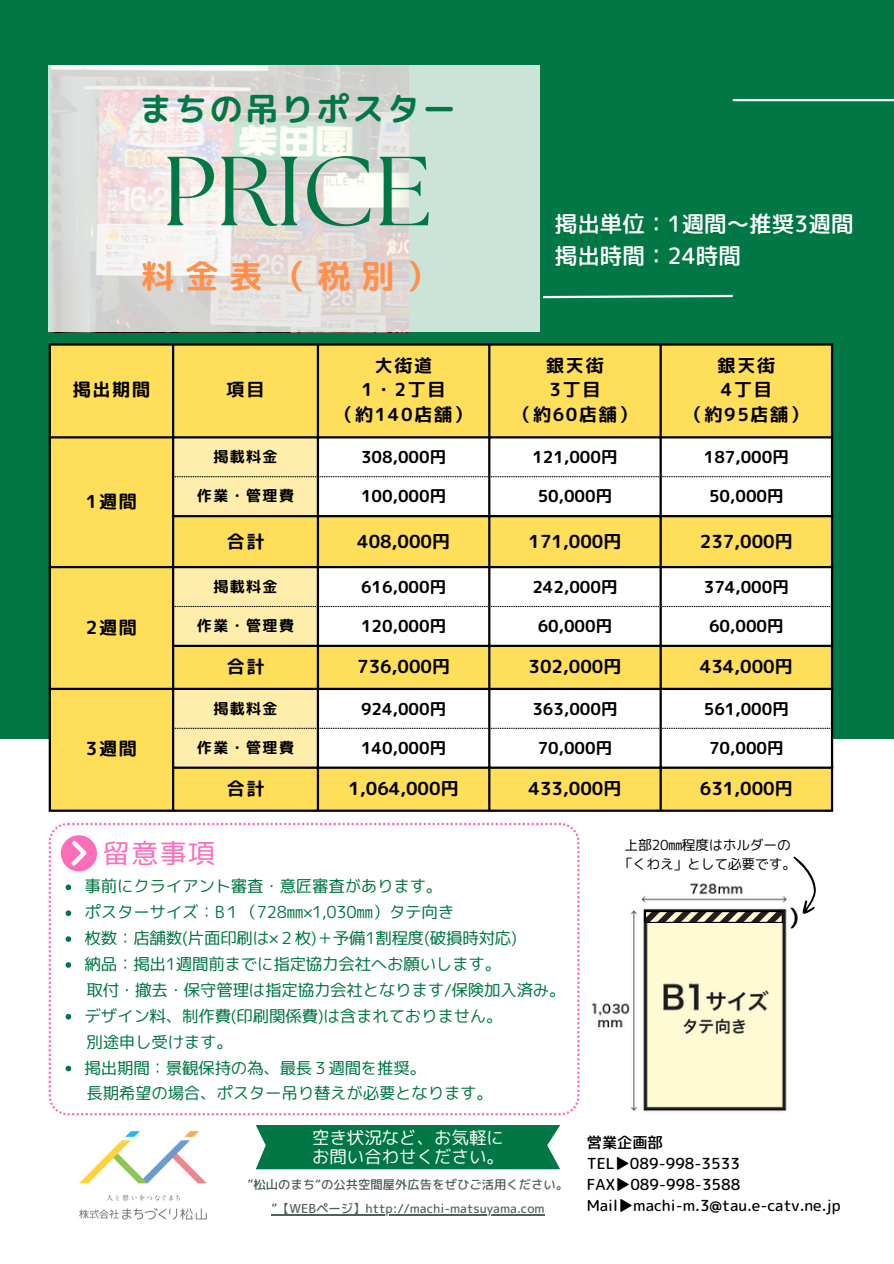
<style>
.page{position:relative;width:894px;height:1264px;background:#fff}
.page>*{position:absolute;margin:0;border:0;box-sizing:border-box;transform-origin:0 0}
.t1{font:97.8px "The Seasons";color:#074}
.t2{font:33px "rounded mplus 1 p bold";letter-spacing:.075em;color:#074}
.t3{font:33px "rounded mplus 1 p bold";color:#ff914d}
.t4{font:27px "rounded mplus 1 p regular";color:#fc6eba}
.t5{font:22.5px/31.5px "rounded mplus 1 p medium";color:#fff}
.t6{font:22.05px "rounded mplus 1 p bold";color:#000}
.t7{font:18px "rounded mplus 1 p bold";color:#000}
.t8{font:17.4px/19px "rounded mplus 1 p regular";color:#fff}
.t9{font:16.5px "rounded mplus 1 p regular";letter-spacing:-.015em;color:#074}
.t10{font:16.5px "rounded mplus 1 p bold";color:#000}
.t11{font:15.15px/21.1px "rounded mplus 1 p medium";color:#000}
.t12{font:15px "rounded mplus 1 p bold";letter-spacing:.095em;color:#000}
.t13{font:13.8px "rounded mplus 1 p regular";letter-spacing:-.015em;color:#000}
.t14{font:12.3px "rounded mplus 1 p medium";color:#535f5a}
.s1{font-family:"Noto Sans CJ Ksc"}
</style>
<div class="page">
<div style="left:0;top:0;width:893px;height:1263px;background:#074"></div>
<div style="left:0;top:739px;width:893px;height:524px;background:#fff"></div>
<svg style="left:49px;top:66px;width:490px;height:266px;background:#dde0dc"></svg>
<hr style="left:732px;top:99px;width:161px;height:2px;background:#fff">
<svg style="left:543px;top:294px;width:190px;height:5px"></svg>
<div style="left:51px;top:345px;width:779px;height:464px;background:#ffde59"></div>
<div style="left:174px;top:438px;width:143px;height:328px;background:#ffeeab"></div>
<div style="left:319px;top:438px;width:511px;height:328px;background:#fff"></div>
<svg style="left:175px;top:476px;width:141px;height:253px;background:#fce58b"></svg>
<svg style="left:319px;top:476px;width:339px;height:253px;background:#fbefbf"></svg>
<svg style="left:662px;top:476px;width:168px;height:253px;background:#fcf0bf"></svg>
<hr style="left:49px;top:345px;width:2px;height:464px;background:#000">
<hr style="left:172px;top:345px;width:2px;height:464px;background:#000">
<hr style="left:317px;top:345px;width:2px;height:464px;background:#000">
<hr style="left:488px;top:345px;width:2px;height:464px;background:#000">
<hr style="left:659px;top:345px;width:2px;height:464px;background:#000">
<hr style="left:830px;top:345px;width:2px;height:464px;background:#000">
<hr style="left:49px;top:343px;width:783px;height:2px;background:#000">
<hr style="left:49px;top:436px;width:783px;height:2px;background:#000">
<hr style="left:172px;top:515px;width:660px;height:2px;background:#000">
<hr style="left:49px;top:566px;width:783px;height:2px;background:#000">
<hr style="left:172px;top:644px;width:660px;height:3px;background:#000">
<hr style="left:49px;top:687px;width:783px;height:3px;background:#000">
<hr style="left:172px;top:766px;width:660px;height:2px;background:#000">
<hr style="left:49px;top:809px;width:783px;height:2px;background:#000">
<img style="left:591px;top:896px;width:196px;height:216px">
<svg style="left:644px;top:856px;width:172px;height:67px"></svg>
<svg style="left:49px;top:822px;width:530px;height:293px"></svg>
<svg style="left:66px;top:884px;width:5px;height:6px"></svg>
<svg style="left:66px;top:910px;width:5px;height:6px"></svg>
<svg style="left:66px;top:936px;width:5px;height:5px"></svg>
<svg style="left:66px;top:962px;width:5px;height:5px"></svg>
<svg style="left:66px;top:1013px;width:5px;height:6px"></svg>
<svg style="left:66px;top:1065px;width:5px;height:6px"></svg>
<div style="left:61px;top:835px;width:36px;height:36px;background:#fc6eba;border-radius:50%"></div>
<svg style="left:71px;top:840px;width:16px;height:26px"></svg>
<img style="left:79px;top:1130px;width:128px;height:90px">
<div style="left:256px;top:1125px;width:304px;height:43px;background:#074"></div>
<hr style="left:271px;top:1214px;width:273px;height:1px;background:#535f5a">
<p class="t2" style="left:139px;top:85px;width:318px">まちの吊りポスター</p>
<p class="t1" style="left:162px;top:147px;width:271px">PRICE</p>
<p class="t3" style="left:141px;top:253px;width:298px">料金表（税別）</p>
<h2 class="t7" style="left:73px;top:377px;width:79px">掲出期間</h2>
<h1 class="t7" style="left:226px;top:377px;width:39px">項目</h1>
<h2 class="t7" style="left:375px;top:352px;width:59px">大街道</h2>
<h4 class="t7" style="left:361px;top:377px;width:85px">1・2丁目</h4>
<p class="t7" style="left:335px;top:402px;width:138px">（約140店舗）</p>
<p class="t5" style="left:554px;top:208px;width:300px">掲出単位：1週間～推奨3週間掲出時間：24時間</p>
<p class="t7" style="left:546px;top:352px;width:59px">銀天街</p>
<p class="t7" style="left:549px;top:377px;width:52px">3丁目</p>
<p class="t7" style="left:513px;top:402px;width:125px">（約60店舗）</p>
<p class="t7" style="left:717px;top:352px;width:59px">銀天街</p>
<p class="t7" style="left:720px;top:377px;width:52px">4丁目</p>
<p class="t7" style="left:684px;top:402px;width:125px">（約95店舗）</p>
<p class="t7" style="left:86px;top:489px;width:52px">1週間</p>
<p class="t7" style="left:86px;top:614px;width:52px">2週間</p>
<p class="t7" style="left:86px;top:736px;width:52px">3週間</p>
<p class="t12" style="left:213px;top:446px;width:66px">掲載料金</p>
<p class="t10" style="left:361px;top:445px;width:87px">308,000円</p>
<p class="t10" style="left:532px;top:445px;width:87px">121,000円</p>
<p class="t10" style="left:703px;top:445px;width:87px">187,000円</p>
<p class="t12" style="left:197px;top:485px;width:99px">作業・管理費</p>
<p class="t10" style="left:361px;top:484px;width:87px">100,000円</p>
<p class="t10" style="left:537px;top:484px;width:76px">50,000円</p>
<p class="t10" style="left:708px;top:484px;width:76px">50,000円</p>
<p class="t7" style="left:226px;top:528px;width:39px">合計</p>
<p class="t7" style="left:357px;top:528px;width:94px">408,000円</p>
<p class="t7" style="left:528px;top:528px;width:94px">171,000円</p>
<p class="t7" style="left:699px;top:528px;width:94px">237,000円</p>
<p class="t12" style="left:213px;top:575px;width:66px">掲載料金</p>
<p class="t10" style="left:361px;top:575px;width:87px">616,000円</p>
<p class="t10" style="left:532px;top:575px;width:87px">242,000円</p>
<p class="t10" style="left:703px;top:575px;width:87px">374,000円</p>
<p class="t12" style="left:197px;top:614px;width:99px">作業・管理費</p>
<p class="t10" style="left:361px;top:614px;width:87px">120,000円</p>
<p class="t10" style="left:537px;top:614px;width:76px">60,000円</p>
<p class="t10" style="left:708px;top:614px;width:76px">60,000円</p>
<p class="t7" style="left:226px;top:653px;width:39px">合計</p>
<p class="t7" style="left:357px;top:653px;width:94px">736,000円</p>
<p class="t7" style="left:528px;top:653px;width:94px">302,000円</p>
<p class="t7" style="left:699px;top:653px;width:94px">434,000円</p>
<p class="t12" style="left:213px;top:697px;width:66px">掲載料金</p>
<p class="t10" style="left:361px;top:697px;width:87px">924,000円</p>
<p class="t10" style="left:532px;top:697px;width:87px">363,000円</p>
<p class="t10" style="left:703px;top:697px;width:87px">561,000円</p>
<p class="t12" style="left:197px;top:736px;width:99px">作業・管理費</p>
<p class="t10" style="left:361px;top:736px;width:87px">140,000円</p>
<p class="t10" style="left:537px;top:736px;width:76px">70,000円</p>
<p class="t10" style="left:708px;top:736px;width:76px">70,000円</p>
<p class="t7" style="left:226px;top:775px;width:39px">合計</p>
<p class="t7" style="left:348px;top:775px;width:112px">1,064,000円</p>
<p class="t7" style="left:528px;top:775px;width:94px">433,000円</p>
<p class="t7" style="left:699px;top:775px;width:94px">631,000円</p>
<p class="t4" style="left:103px;top:833px;width:114px">留意事項</p>
<p class="t9" style="left:85px;top:874px;width:359px">事前にクライアント審査・意匠審査があります。</p>
<p class="t9" style="left:85px;top:900px;width:371px">ポスターサイズ：B１（728<span class="s1">㎜</span>×1,030<span class="s1">㎜</span>）タテ向き</p>
<p class="t9" style="left:85px;top:926px;width:434px">枚数：店舗数(片面印刷は×２枚)＋予備1割程度(破損時対応)</p>
<h6 class="t9" style="left:85px;top:952px;width:418px">納品：掲出1週間前までに指定協力会社へお願いします。</h6>
<p class="t9" style="left:86px;top:978px;width:480px">取付・撤去・保守管理は指定協力会社となります/保険加入済み。</p>
<h6 class="t9" style="left:85px;top:1004px;width:419px">デザイン料、制作費(印刷関係費)は含まれておりません。</h6>
<p class="t9" style="left:86px;top:1029px;width:148px">別途申し受けます。</p>
<h6 class="t9" style="left:85px;top:1055px;width:343px">掲出期間：景観保持の為、最長３週間を推奨。</h6>
<p class="t9" style="left:86px;top:1081px;width:408px">長期希望の場合、ポスター吊り替えが必要となります。</p>
<p class="t13" style="left:624px;top:835px;width:168px">上部20<span class="s1">㎜</span>程度はホルダーの</p>
<p class="t13" style="left:619px;top:854px;width:178px">「くわえ」として必要です。</p>
<p class="t6" style="left:787px;top:902px;width:24px">）</p>
<p class="t8" style="left:312px;top:1127px;width:193px">空き状況など、お気軽にお問い合わせください。</p>
<p class="t11" style="left:586px;top:1131px;width:155px">営業企画部<br>TEL▶089-998-3533<br>FAX▶089-998-3588</p>
<h6 class="t14" style="left:271px;top:1200px;width:274px">”【WEBページ】http://machi-matsuyama.com</h6>
<p class="t11" style="left:586px;top:1194px;width:255px">Mail▶machi-m.3@tau.e-catv.ne.jp</p>
<p class="t14" style="left:247px;top:1175px;width:322px">”松山のまち”の公共空間屋外広告をぜひご活用ください。</p>
</div>
